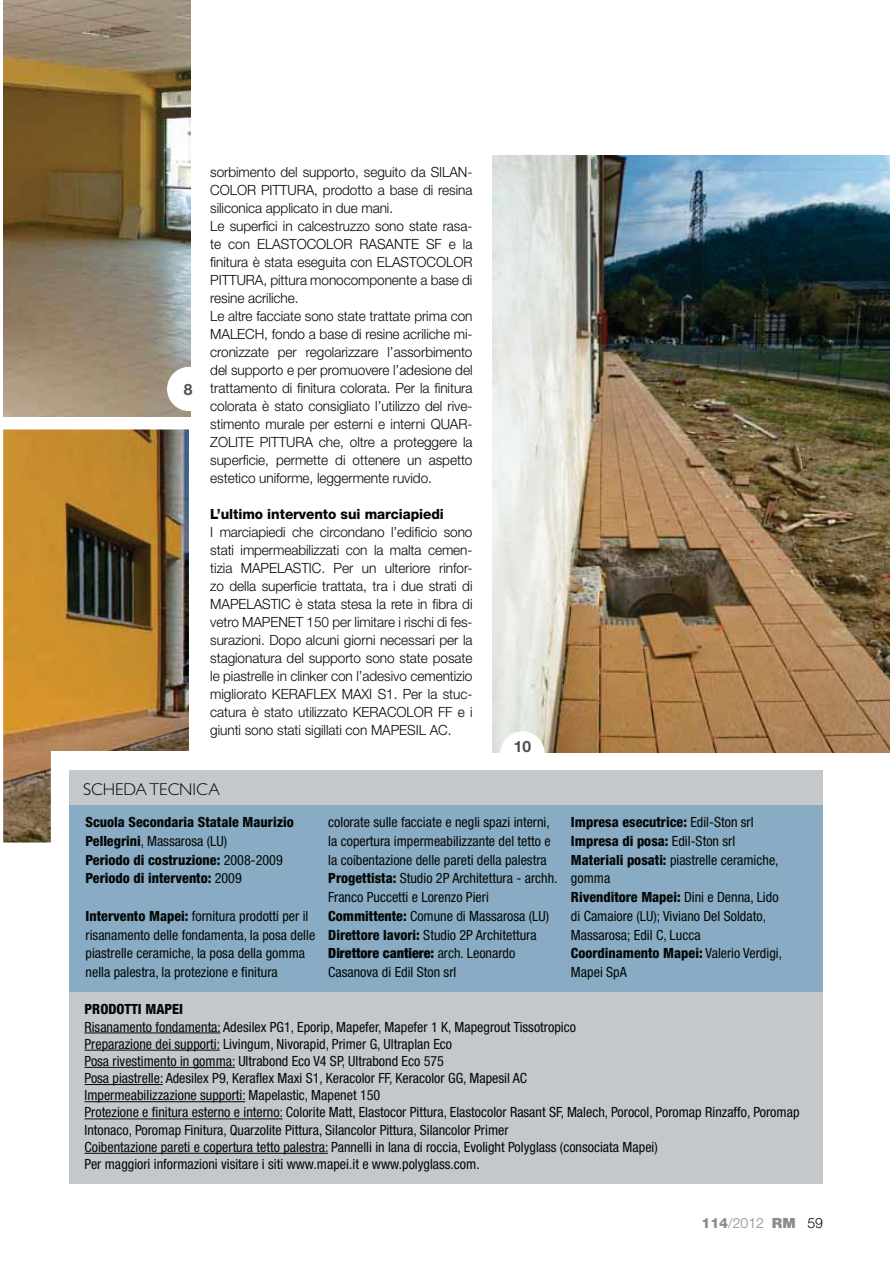
<style>
.page{position:relative;width:893px;height:1263px;background:#fff}
.page>*{position:absolute;margin:0;border:0;box-sizing:border-box;transform-origin:0 0}
.t1{font:300 17.25px "Gill Sans Std";color:#030806}
.t2{font:700 15.6px "Helvetica Neue LT Std";color:#4f4f51}
.t3{font:condensed 14.1px/18.8px "Helvetica Neue LT Std";color:#030806}
.t4{font:300 14.1px/18px "Helvetica Neue LT Std";letter-spacing:-.005em;color:#030806}
.t5{font:800 condensed 14.1px/18.8px "Helvetica Neue LT Std";color:#030806}
.t6{font:800 14.1px "Helvetica Neue LT Std";letter-spacing:-.005em;color:#030806}
.t7{font:300 14.1px "Helvetica Neue LT Std";color:#888c90}
.s1{font-weight:400}
.s2{font-weight:800}
.s3{font-weight:900}
.s4{color:#030806}
</style>
<div class="page">
<img style="left:492px;top:155px;width:397px;height:598px">
<div style="left:500px;top:731px;width:45px;height:45px;background:#fff;border-radius:50%"></div>
<img style="left:3px;top:0;width:187px;height:416px">
<div style="left:167px;top:367px;width:44px;height:44px;background:#fff;border-radius:50%"></div>
<img style="left:3px;top:430px;width:186px;height:413px">
<div style="left:51px;top:751px;width:228px;height:163px;background:#fff"></div>
<div style="left:70px;top:771px;width:753px;height:413px;background:#c5c8cb"></div>
<div style="left:70px;top:805px;width:753px;height:186px;background:#89abc3"></div>
<hr style="left:84px;top:1033px;width:136px;height:1px;background:#030806">
<hr style="left:84px;top:1050px;width:136px;height:1px;background:#030806">
<hr style="left:84px;top:1067px;width:151px;height:1px;background:#030806">
<hr style="left:84px;top:1084px;width:79px;height:1px;background:#030806">
<hr style="left:84px;top:1101px;width:161px;height:1px;background:#030806">
<hr style="left:84px;top:1119px;width:199px;height:1px;background:#030806">
<hr style="left:84px;top:1153px;width:244px;height:1px;background:#030806">
<p class="t2" style="left:184px;top:383px;width:10px">8</p>
<p class="t4" style="left:210px;top:164px;width:264px">sorbimento del supporto, seguito da SILAN-COLOR PITTURA, prodotto a base di resina siliconica applicato in due mani.<br>Le superfici in calcestruzzo sono state rasa&shy;te con ELASTOCOLOR RASANTE SF e la finitura è stata eseguita con ELASTOCOLOR PITTURA, pittura monocomponente a base di resine acriliche.<br>Le altre facciate sono state trattate prima con MALECH, fondo a base di resine acriliche mi&shy;cronizzate per regolarizzare l’assorbimento del supporto e per promuovere l’adesione del trattamento di finitura colorata. Per la finitura colorata è stato consigliato l’utilizzo del rive&shy;stimento murale per esterni e interni QUAR-ZOLITE PITTURA che, oltre a proteggere la superficie, permette di ottenere un aspetto estetico uniforme, leggermente ruvido.</p>
<p class="t6" style="left:210px;top:509px;width:235px">L’ultimo intervento sui marciapiedi</p>
<p class="t4" style="left:210px;top:524px;width:264px;text-align:justify">I marciapiedi che circondano l’edificio sono stati impermeabilizzati con la malta cemen&shy;tizia MAPELASTIC. Per un ulteriore rinfor&shy;zo della superficie trattata, tra i due strati di MAPELASTIC è stata stesa la rete in fibra di vetro MAPENET 150 per limitare i rischi di fes&shy;surazioni. Dopo alcuni giorni necessari per la stagionatura del supporto sono state posate le piastrelle in clinker con l’adesivo cementizio migliorato KERAFLEX MAXI S1. Per la stuc&shy;catura è stato utilizzato KERACOLOR FF e i giunti sono stati sigillati con MAPESIL AC.</p>
<p class="t2" style="left:514px;top:741px;width:19px">10</p>
<p class="t1" style="left:83px;top:779px;width:139px">SCHEDA TECNICA</p>
<p class="t5" style="left:86px;top:814px;width:210px">Scuola Secondaria Statale Maurizio<br>Pellegrini<span class="s1">, Massarosa (LU)<br></span>Periodo di costruzione: <span class="s1">2008-2009<br></span>Periodo di intervento: <span class="s1">2009</span></p>
<p class="t3" style="left:86px;top:907px;width:231px"><span class="s2">Intervento Mapei:</span> fornitura prodotti per il risanamento delle fondamenta, la posa delle piastrelle ceramiche, la posa della gomma nella palestra, la protezione e finitura</p>
<p class="t3" style="left:328px;top:814px;width:231px">colorate sulle facciate e negli spazi interni, la copertura impermeabilizzante del tetto e la coibentazione delle pareti della palestra <span class="s2">Progettista:</span> Studio 2P Architettura - archh.<br>Franco Puccetti e Lorenzo Pieri <span class="s2">Committente:</span> Comune di Massarosa (LU)<br><span class="s2">Direttore lavori:</span> Studio 2P Architettura <span class="s3">Direttore cantiere:</span> arch. Leonardo Casanova di Edil Ston srl</p>
<p class="t3" style="left:571px;top:814px;width:213px"><span class="s2">Impresa esecutrice:</span> Edil-Ston srl<br><span class="s2">Impresa di posa:</span> Edil-Ston srl<br><span class="s2">Materiali posati:</span> piastrelle ceramiche, gomma<br><span class="s2">Rivenditore Mapei:</span> Dini e Denna, Lido di Camaiore (LU); Viviano Del Soldato,<br>Massarosa; Edil C, Lucca<br><span class="s2">Coordinamento Mapei:</span> Valerio Verdigi,<br>Mapei SpA</p>
<p class="t5" style="left:84px;top:1001px;width:100px">PRODOTTI MAPEI</p>
<p class="t3" style="left:84px;top:1019px;width:717px;line-height:17.2px">Risanamento fondamenta: Adesilex PG1, Eporip, Mapefer, Mapefer 1 K, Mapegrout Tissotropico<br>Preparazione dei supporti: Livingum, Nivorapid, Primer G, Ultraplan Eco<br>Posa rivestimento in gomma: Ultrabond Eco V4 SP, Ultrabond Eco 575<br>Posa piastrelle: Adesilex P9, Keraflex Maxi S1, Keracolor FF, Keracolor GG, Mapesil AC<br>Impermeabilizzazione supporti: Mapelastic, Mapenet 150<br>Protezione e finitura esterno e interno: Colorite Matt, Elastocor Pittura, Elastocolor Rasant SF, Malech, Porocol, Poromap Rinzaffo, Poromap Intonaco, Poromap Finitura, Quarzolite Pittura, Silancolor Pittura, Silancolor Primer<br>Coibentazione pareti e copertura tetto palestra: Pannelli in lana di roccia, Evolight Polyglass (consociata Mapei)<br>Per maggiori informazioni visitare i siti www.mapei.it e www.polyglass.com.</p>
<p class="t7" style="left:701px;top:1218px;width:123px"><span class="s2">114</span>/2012 <span class="s3">RM</span> <span class="s4">59</span></p>
</div>
